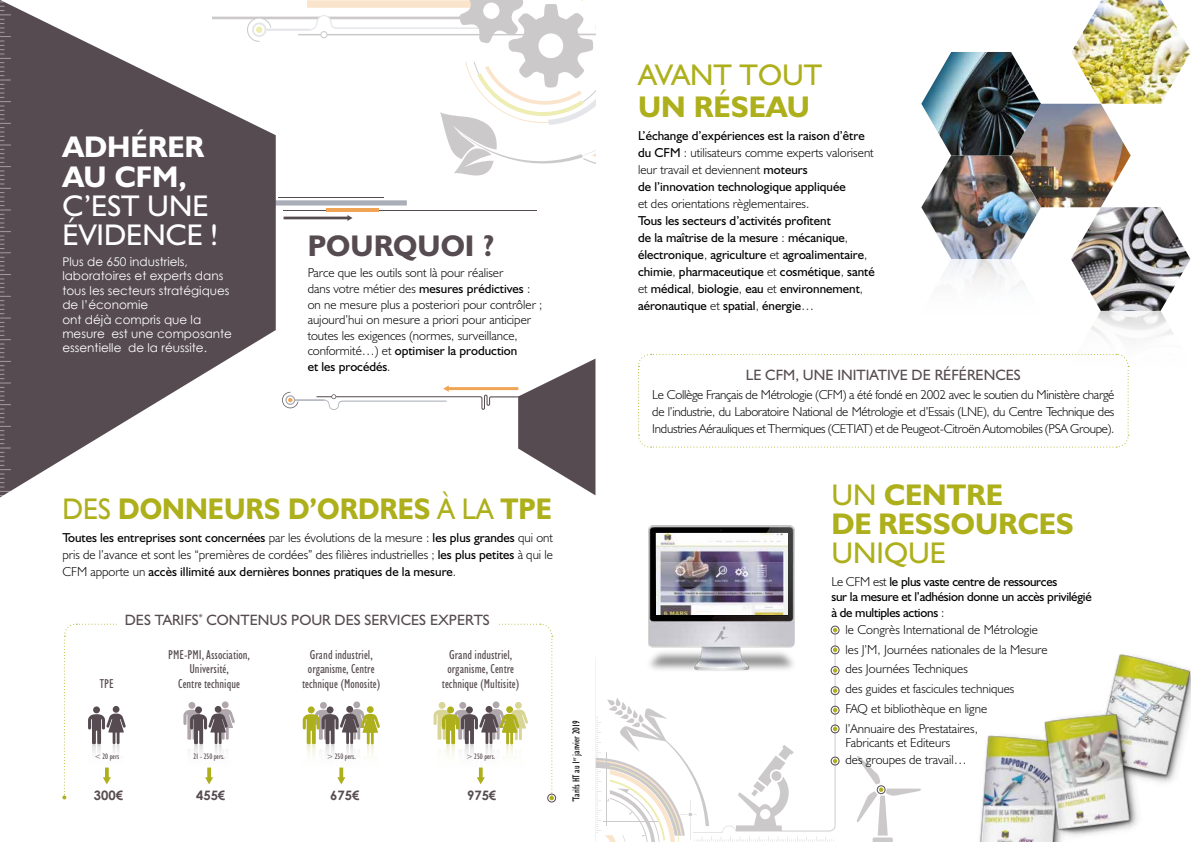
<style>
.page{position:relative;width:1191px;height:842px;background:#fff}
.page>*{position:absolute;margin:0;border:0;box-sizing:border-box;transform-origin:0 0}
.t1{font:700 30px/29px "Humanist 521 BT";color:#adaf1b}
.t2{font:700 30px "Humanist 521 BT";color:#adaf1b;scale:.93 1}
.t3{font:30px/29px "Humanist 521 BT";color:#fff}
.t4{font:30px "Humanist 521 BT";color:#adaf1b}
.t5{font:700 30px/30px "Humanist 521 BT";color:#fff}
.t6{font:700 30px "Humanist 521 BT";color:#564b50}
.t7{font:15px "Humanist 521 BT";color:#564b50}
.t8{font:300 13px/15.6px "Humanist 521 BT";color:#000}
.t9{font:13px/17px "Humanist 521 BT";color:#000}
.t10{font:condensed 13px/14px "Humanist 521 BT";color:#564b50;text-align:center}
.t11{font:13px/15.6px "Humanist 521 BT";letter-spacing:-.02em;color:#000}
.t12{font:700 13px "Century Gothic";color:#564b50}
.t13{font:12px/14.4px "Century Gothic";color:#fff}
.t14{font:condensed 10px "Humanist 521 BT";color:#000}
.t15{font:condensed 8px "Humanist 521 BT";color:#564b50}
.s1{font-weight:400}
.s2{font-weight:300}
</style>
<div class="page">
<div style="left:547px;top:794px;width:9px;height:8px;border:1px solid #564b50;border-radius:50%"></div>
<svg style="left:62px;top:623px;width:492px;height:177px"></svg>
<img style="left:1071px;top:0;width:120px;height:104px">
<img style="left:1041px;top:104px;width:89px;height:103px">
<img style="left:921px;top:52px;width:120px;height:234px">
<img style="left:1071px;top:207px;width:119px;height:160px">
<img style="left:648px;top:525px;width:147px;height:101px">
<img style="left:656px;top:533px;width:131px;height:82px">
<svg style="left:857px;top:756px;width:64px;height:86px"></svg>
<svg style="left:638px;top:353px;width:491px;height:95px"></svg>
<svg style="left:276px;top:0;width:320px;height:176px"></svg>
<div style="left:831px;top:626px;width:8px;height:8px;border:1px solid #564b50;border-radius:50%"></div>
<div style="left:831px;top:646px;width:8px;height:8px;border:1px solid #564b50;border-radius:50%"></div>
<div style="left:831px;top:666px;width:8px;height:9px;border:1px solid #564b50;border-radius:50%"></div>
<div style="left:831px;top:686px;width:8px;height:9px;border:1px solid #564b50;border-radius:50%"></div>
<div style="left:831px;top:706px;width:8px;height:8px;border:1px solid #564b50;border-radius:50%"></div>
<div style="left:831px;top:725px;width:8px;height:8px;border:1px solid #564b50;border-radius:50%"></div>
<div style="left:831px;top:757px;width:8px;height:8px;border:1px solid #564b50;border-radius:50%"></div>
<svg style="left:596px;top:626px;width:241px;height:216px"></svg>
<img style="left:979px;top:735px;width:59px;height:107px">
<img style="left:1107px;top:654px;width:84px;height:129px">
<img style="left:1038px;top:704px;width:110px;height:138px">
<svg style="left:276px;top:200px;width:131px;height:6px"></svg>
<svg style="left:283px;top:215px;width:69px;height:6px"></svg>
<hr style="left:283px;top:210px;width:254px;height:1px;background:#564b50">
<hr style="left:326px;top:209px;width:52px;height:3px;background:#f1a554">
<hr style="left:278px;top:197px;width:106px;height:1px;background:#564b50">
<svg style="left:282px;top:359px;width:313px;height:136px"></svg>
<svg style="left:0;top:5px;width:276px;height:492px;fill:#564b50"></svg>
<svg style="left:0;top:0;width:11px;height:496px;background:#60565b"></svg>
<h1 class="t5" style="left:62px;top:131px;width:143px">ADHÉRER<br>AU CFM,</h1>
<h1 class="t3" style="left:62px;top:191px;width:157px">C’EST UNE<br>ÉVIDENCE !</h1>
<p class="t13" style="left:62px;top:254px;width:171px">Plus de 650 industriels, laboratoires et experts dans tous les secteurs stratégiques de l’économie<br>ont déjà compris que la mesure est une composante essentielle de la réussite.</p>
<h1 class="t6" style="left:308px;top:227px;width:188px">POURQUOI ?</h1>
<p class="t8" style="left:308px;top:265px;width:236px">Parce que les outils sont là pour réaliser<br>dans votre métier des <span class="s1">mesures prédictives</span> : on ne mesure plus a posteriori pour contrôler ; aujourd’hui on mesure a priori pour anticiper toutes les exigences (normes, surveillance, conformité…) et <span class="s1">optimiser la production<br>et les procédés</span>.</p>
<h1 class="t2" style="left:62px;top:490px;width:528px"><span class="s1">DES</span> DONNEURS D’ORDRES <span class="s1">À LA</span> TPE</h1>
<p class="t8" style="left:62px;top:528px;width:492px;line-height:17px;text-align:justify"><span class="s1">Toutes les entreprises sont concernées</span> par les évolutions de la mesure : <span class="s1">les plus grandes</span> qui ont pris de l’avance et sont les “premières de cordées” des filières industrielles ; <span class="s1">les plus petites</span> à qui le CFM apporte un <span class="s1">accès illimité aux dernières bonnes pratiques de la mesure</span>.</p>
<p class="t10" style="left:100px;top:676px;width:15px">TPE</p>
<p class="t7" style="left:125px;top:611px;width:366px">DES TARIFS<sup>*</sup> CONTENUS POUR DES SERVICES EXPERTS</p>
<p class="t10" style="left:168px;top:648px;width:83px">PME-PMI, Association,<br>Université,<br>Centre technique</p>
<p class="t10" style="left:302px;top:648px;width:80px">Grand industriel, organisme, Centre technique (Monosite)</p>
<p class="t10" style="left:442px;top:648px;width:79px">Grand industriel, organisme, Centre technique (Multisite)</p>
<p class="t15" style="left:94px;top:751px;width:26px">&lt; 20 pers</p>
<p class="t12" style="left:94px;top:785px;width:31px">300€</p>
<p class="t15" style="left:193px;top:751px;width:33px">21 - 250 pers.</p>
<p class="t12" style="left:196px;top:785px;width:31px">455€</p>
<p class="t15" style="left:327px;top:751px;width:31px">&gt; 250 pers.</p>
<p class="t12" style="left:330px;top:785px;width:31px">675€</p>
<p class="t15" style="left:466px;top:751px;width:31px">&gt; 250 pers.</p>
<p class="t12" style="left:467px;top:785px;width:31px">975€</p>
<p class="t14" style="left:570px;top:802px;width:83px;rotate:-90deg"><sup>*</sup>Tarifs HT au 1<sup>er</sup> janvier 2019</p>
<h1 class="t4" style="left:638px;top:57px;width:186px">AVANT TOUT</h1>
<h1 class="t1" style="left:638px;top:92px;width:174px">UN RÉSEAU</h1>
<p class="t9" style="left:638px;top:127px;width:237px">L’échange d’expériences est la raison d’être du CFM <span class="s2">: utilisateurs comme experts valorisent leur travail et deviennent</span> moteurs<br>de l’innovation technologique appliquée</p>
<p class="t8" style="left:638px;top:195px;width:173px">et des orientations règlementaires.</p>
<p class="t9" style="left:638px;top:212px;width:238px">Tous les secteurs d’activités profitent<br>de la maîtrise de la mesure <span class="s2">:</span> mécanique<span class="s2">, </span>électronique<span class="s2">,</span> agriculture <span class="s2">et</span> agroalimentaire<span class="s2">, </span>chimie<span class="s2">,</span> pharmaceutique <span class="s2">et</span> cosmétique<span class="s2">,</span> santé <span class="s2">et</span> médical<span class="s2">,</span> biologie<span class="s2">,</span> eau <span class="s2">et</span> environnement<span class="s2">, </span>aéronautique <span class="s2">et</span> spatial<span class="s2">,</span> énergie<span class="s2">…</span></p>
<p class="t7" style="left:746px;top:365px;width:276px">LE CFM, UNE INITIATIVE DE RÉFÉRENCES</p>
<p class="t8" style="left:652px;top:386px;width:464px;line-height:17px;text-align:justify">Le Collège Français de Métrologie (CFM) a été fondé en 2002 avec le soutien du Ministère chargé de l’industrie, du Laboratoire National de Métrologie et d’Essais (LNE), du Centre Technique des Industries Aérauliques et Thermiques (CETIAT) et de Peugeot-Citroën Automobiles (PSA Groupe).</p>
<h1 class="t1" style="left:831px;top:479px;width:244px"><span class="s1">UN</span> CENTRE<br>DE RESSOURCES</h1>
<h1 class="t4" style="left:831px;top:534px;width:116px">UNIQUE</h1>
<p class="t11" style="left:831px;top:573px;width:262px"><span class="s2">Le CFM est</span> le plus vaste centre de ressources<br>sur la mesure et l’adhésion donne un accès privilégié à de multiples actions <span class="s2">:</span></p>
<p class="t8" style="left:845px;top:619px;width:204px;line-height:19.8px">le Congrès International de Métrologie les J’M, Journées nationales de la Mesure des Journées Techniques<br>des guides et fascicules techniques<br>FAQ et bibliothèque en ligne<br>l’Annuaire des Prestataires,</p>
<p class="t8" style="left:845px;top:734px;width:123px;line-height:16.8px">Fabricants et Editeurs des groupes de travail…</p>
</div>
